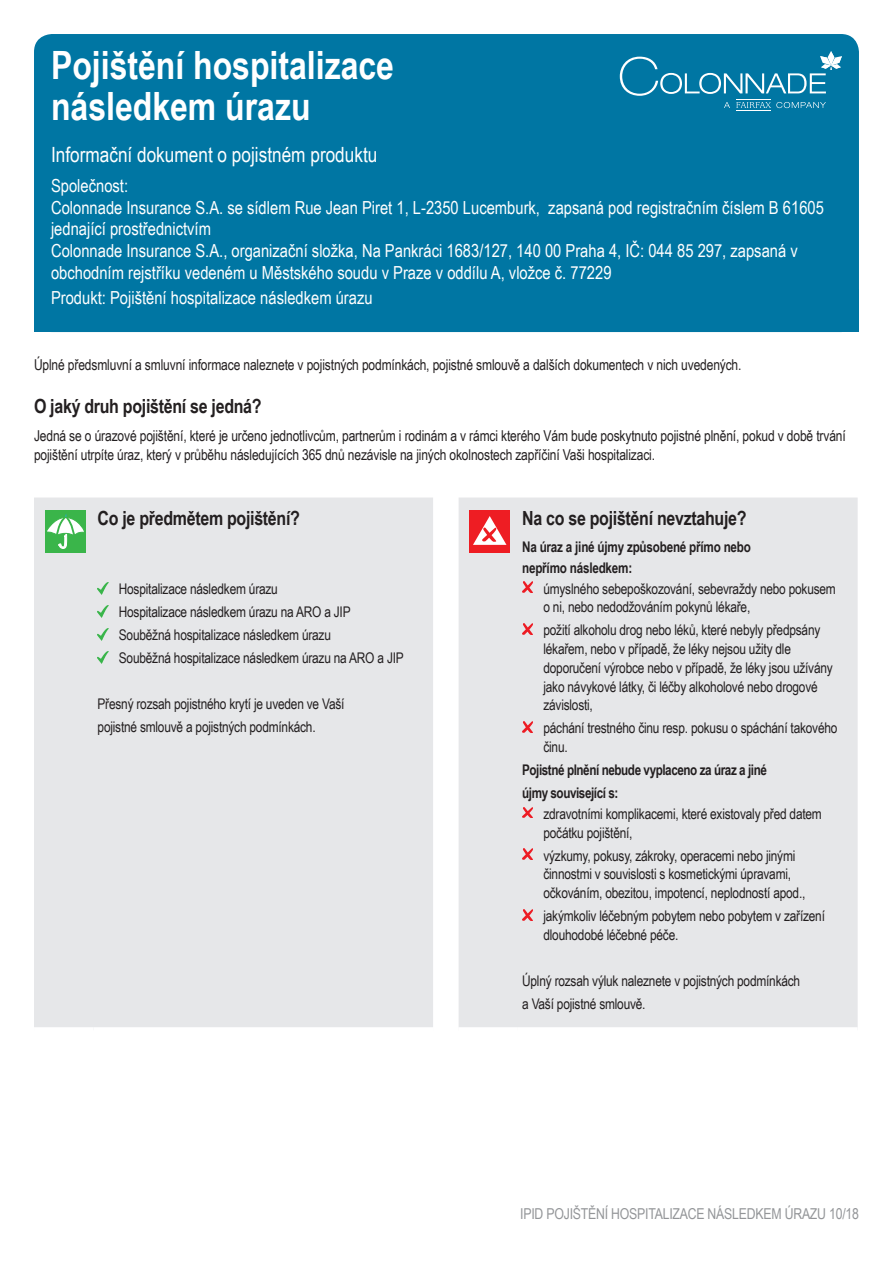
<style>
.page{position:relative;width:893px;height:1263px;background:#fff}
.page>*{position:absolute;margin:0;border:0;box-sizing:border-box;transform-origin:0 0}
.Form_title{font:700 39px/40.5px "Arial Narrow";color:#fff}
.Company_Product_head{font:21px "Arial Narrow";color:#fff}
.Cover_subhead{font:700 19.5px "Arial Narrow";letter-spacing:-.015em;color:#231f20}
.Covered_bullets{font:700 19.5px "Arial Narrow";letter-spacing:-.015em;color:#231f20}
.Company_Product_head-2{font:18px/21.6px "Arial Narrow";color:#fff}
.Form_intro{font:15px/19.5px "Arial Narrow";letter-spacing:-.01em;color:#231f20}
.Cover_subhead-2{font:15px "Arial Narrow";letter-spacing:-.015em;color:#939598}
.Covered_bullets-2{font:14.7px/18.8px "Arial Narrow";letter-spacing:-.015em;color:#231f20}
.Main_obligations_bul{font:700 14.7px "Arial Narrow";letter-spacing:-.015em;color:#231f20}
.Covered_bullets-3{font:700 14.7px "Arial Narrow";letter-spacing:-.03em;color:#231f20}
</style>
<div class="page">
<div style="left:34px;top:34px;width:825px;height:298px;background:#0076a3;border-radius:18px"></div>
<div style="left:34px;top:497px;width:824px;height:530px;background:#e6e7e9"></div>
<div style="left:45px;top:510px;width:41px;height:43px;background:#3ab54a"></div>
<svg style="left:47px;top:514px;width:37px;height:35px"></svg>
<svg style="left:98px;top:582px;width:10px;height:12px"></svg>
<svg style="left:98px;top:605px;width:10px;height:12px"></svg>
<svg style="left:98px;top:628px;width:10px;height:12px"></svg>
<svg style="left:98px;top:651px;width:10px;height:12px"></svg>
<div style="left:469px;top:510px;width:41px;height:43px;background:#ee1d23"></div>
<svg style="left:473px;top:516px;width:33px;height:29px"></svg>
<svg style="left:522px;top:582px;width:11px;height:10px"></svg>
<svg style="left:522px;top:623px;width:11px;height:11px"></svg>
<svg style="left:522px;top:721px;width:11px;height:11px"></svg>
<svg style="left:522px;top:807px;width:11px;height:11px"></svg>
<svg style="left:522px;top:849px;width:11px;height:11px"></svg>
<svg style="left:522px;top:909px;width:11px;height:11px"></svg>
<svg style="left:724px;top:102px;width:6px;height:6px"></svg>
<svg style="left:736px;top:102px;width:90px;height:6px"></svg>
<hr style="left:736px;top:99px;width:35px;height:1px;background:#fff">
<hr style="left:736px;top:110px;width:35px;height:1px;background:#fff">
<svg style="left:620px;top:51px;width:222px;height:45px"></svg>
<p class="Form_title" style="left:51px;top:44px;width:345px">Pojištění hospitalizace následkem úrazu</p>
<p class="Company_Product_head" style="left:51px;top:139px;width:328px">Informační dokument o pojistném produktu</p>
<p class="Company_Product_head-2" style="left:51px;top:174px;width:79px">Společnost:</p>
<p class="Company_Product_head-2" style="left:51px;top:196px;width:774px">Colonnade Insurance S.A. se sídlem Rue Jean Piret 1, L-2350 Lucemburk, zapsaná pod registračním číslem B 61605</p>
<p class="Company_Product_head-2" style="left:51px;top:218px;width:161px">jednající prostřednictvím</p>
<p class="Company_Product_head-2" style="left:51px;top:239px;width:748px">Colonnade Insurance S.A., organizační složka, Na Pankráci 1683/127, 140 00 Praha 4, IČ: 044 85 297, zapsaná v obchodním rejstříku vedeném u Městského soudu v Praze v oddílu A, vložce č. 77229</p>
<p class="Company_Product_head-2" style="left:51px;top:286px;width:323px">Produkt: Pojištění hospitalizace následkem úrazu</p>
<p class="Form_intro" style="left:34px;top:355px;width:709px">Úplné předsmluvní a smluvní informace naleznete v pojistných podmínkách, pojistné smlouvě a dalších dokumentech v nich uvedených.</p>
<p class="Cover_subhead" style="left:34px;top:391px;width:229px">O jaký druh pojištění se jedná?</p>
<p class="Form_intro" style="left:34px;top:425px;width:813px">Jedná se o úrazové pojištění, které je určeno jednotlivcům, partnerům i rodinám a v rámci kterého Vám bude poskytnuto pojistné plnění, pokud v době trvání pojištění utrpíte úraz, který v průběhu následujících 365 dnů nezávisle na jiných okolnostech zapříčiní Vaši hospitalizaci.</p>
<p class="Covered_bullets" style="left:98px;top:503px;width:204px">Co je předmětem pojištění?</p>
<p class="Covered_bullets-2" style="left:119px;top:579px;width:161px">Hospitalizace následkem úrazu</p>
<p class="Covered_bullets-2" style="left:119px;top:602px;width:233px">Hospitalizace následkem úrazu na ARO a JIP</p>
<p class="Covered_bullets-2" style="left:119px;top:625px;width:214px">Souběžná hospitalizace následkem úrazu</p>
<p class="Covered_bullets-2" style="left:119px;top:648px;width:286px">Souběžná hospitalizace následkem úrazu na ARO a JIP</p>
<p class="Covered_bullets-2" style="left:98px;top:694px;width:248px">Přesný rozsah pojistného krytí je uveden ve Vaší</p>
<p class="Covered_bullets-2" style="left:98px;top:717px;width:220px">pojistné smlouvě a pojistných podmínkách.</p>
<p class="Cover_subhead" style="left:522px;top:503px;width:226px">Na co se pojištění nevztahuje?</p>
<p class="Main_obligations_bul" style="left:522px;top:535px;width:230px">Na úraz a jiné újmy způsobené přímo nebo</p>
<p class="Main_obligations_bul" style="left:522px;top:556px;width:112px">nepřímo následkem:</p>
<p class="Covered_bullets-2" style="left:543px;top:578px;width:294px">úmyslného sebepoškozování, sebevraždy nebo pokusem o ni, nebo nedodžováním pokynů lékaře,</p>
<p class="Covered_bullets-2" style="left:543px;top:620px;width:291px">požití alkoholu drog nebo léků, které nebyly předpsány lékařem, nebo v případě, že léky nejsou užity dle doporučení výrobce nebo v případě, že léky jsou užívány jako návykové látky, či léčby alkoholové nebo drogové závislosti,</p>
<p class="Covered_bullets-2" style="left:543px;top:718px;width:296px">páchání trestného činu resp. pokusu o spáchání takového činu.</p>
<p class="Covered_bullets-3" style="left:522px;top:759px;width:246px">Pojistné plnění nebude vyplaceno za úraz a jiné</p>
<p class="Main_obligations_bul" style="left:522px;top:782px;width:98px">újmy související s:</p>
<p class="Covered_bullets-2" style="left:543px;top:804px;width:280px">zdravotními komplikacemi, které existovaly před datem počátku pojištění,</p>
<p class="Covered_bullets-2" style="left:543px;top:845px;width:263px">výzkumy, pokusy, zákroky, operacemi nebo jinými činnostmi v souvislosti s kosmetickými úpravami, očkováním, obezitou, impotencí, neplodností apod.,</p>
<p class="Covered_bullets-2" style="left:543px;top:906px;width:283px">jakýmkoliv léčebným pobytem nebo pobytem v zařízení dlouhodobé léčebné péče.</p>
<p class="Covered_bullets-2" style="left:522px;top:971px;width:280px">Úplný rozsah výluk naleznete v pojistných podmínkách</p>
<p class="Covered_bullets-2" style="left:522px;top:994px;width:125px">a Vaší pojistné smlouvě.</p>
<p class="Cover_subhead-2" style="left:520px;top:1202px;width:340px">IPID POJIŠTĚNÍ HOSPITALIZACE NÁSLEDKEM ÚRAZU 10/18</p>
</div>
